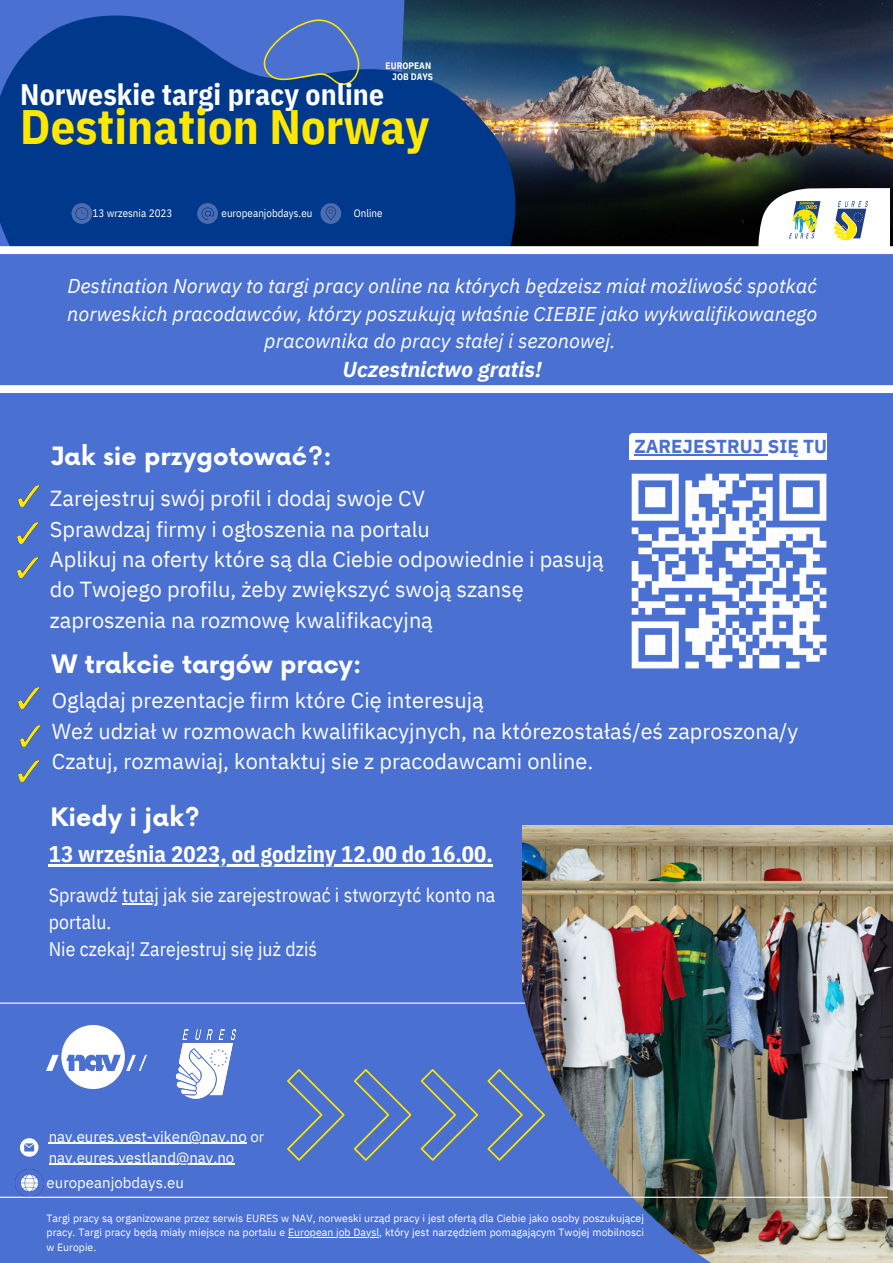
<style>
.page{position:relative;width:893px;height:1263px;background:#4a70d1}
.page>*{position:absolute;margin:0;border:0;box-sizing:border-box;transform-origin:0 0}
.t1{font:700 48.22px "IBM Plex Sans Cond";letter-spacing:.005em;color:#ffe800}
.t2{font:700 29.55px "IBM Plex Sans Cond";letter-spacing:.005em;color:#fff}
.t3{font:700 24.75px "Now";color:#fff}
.t4{font:700 24.6px "Now";color:#fffffe}
.t5{font:700 22.58px "IBM Plex Sans Cond";letter-spacing:.005em;color:#fff}
.t6{font:21.67px/30.3px "IBM Plex Sans";color:#fffffe}
.t7{font:21.67px "IBM Plex Sans";color:#fff}
.t8{font:italic 700 21.45px "IBM Plex Sans";color:#fff}
.t9{font:italic 19.95px/27.6px "IBM Plex Sans";color:#fff;text-align:center}
.t10{font:19.58px "IBM Plex Sans Cond";letter-spacing:.005em;color:#fff}
.t11{font:700 18.75px "IBM Plex Sans";color:#4a70d1}
.t12{font:15px/20.9px "IBM Plex Sans";color:#fffffe}
.t13{font:10.88px "IBM Plex Sans Cond";letter-spacing:.005em;color:#fff}
.t14{font:10.5px/14.6px "IBM Plex Sans";color:#fff;text-align:justify}
.t15{font:700 9.3px "IBM Plex Sans Cond";letter-spacing:.005em;color:#fff}
</style>
<div class="page">
<img style="left:403px;top:0;width:490px;height:246px">
<svg style="left:0;top:16px;width:520px;height:230px;background:#0a3f8d"></svg>
<svg style="left:257px;top:17px;width:104px;height:68px"></svg>
<div style="left:71px;top:203px;width:21px;height:21px;background:#4c6cb1;border-radius:50%"></div>
<svg style="left:75px;top:207px;width:13px;height:13px"></svg>
<div style="left:197px;top:203px;width:21px;height:21px;background:#4c6cb1;border-radius:50%"></div>
<svg style="left:201px;top:207px;width:13px;height:13px"></svg>
<div style="left:320px;top:203px;width:21px;height:21px;background:#4c6cb1;border-radius:50%"></div>
<svg style="left:325px;top:206px;width:11px;height:15px"></svg>
<svg style="left:758px;top:188px;width:135px;height:58px;background:#ced2c7"></svg>
<hr style="left:0;top:1002px;width:893px;height:2px;background:#fff">
<img style="left:287px;top:1069px;width:236px;height:91px">
<svg style="left:20px;top:1138px;width:18px;height:19px"></svg>
<img style="left:15px;top:1169px;width:28px;height:28px">
<img style="left:19px;top:485px;width:20px;height:21px">
<div style="left:0;top:385px;width:893px;height:8px;background:#fff"></div>
<div style="left:0;top:246px;width:893px;height:8px;background:#fff"></div>
<div style="left:629px;top:433px;width:198px;height:27px;background:#fff"></div>
<hr style="left:634px;top:454px;width:133px;height:2px;background:#4a70d1">
<img style="left:47px;top:1025px;width:100px;height:63px">
<img style="left:175px;top:1029px;width:62px;height:70px">
<img style="left:523px;top:826px;width:370px;height:436px">
<img style="left:631px;top:473px;width:196px;height:196px">
<hr style="left:49px;top:1143px;width:198px;height:1px;background:#fffffe">
<hr style="left:49px;top:1164px;width:185px;height:1px;background:#fffffe">
<hr style="left:288px;top:1237px;width:88px;height:1px;background:#fff">
<img style="left:18px;top:523px;width:20px;height:21px">
<img style="left:18px;top:557px;width:20px;height:21px">
<img style="left:19px;top:688px;width:20px;height:21px">
<img style="left:20px;top:726px;width:20px;height:21px">
<img style="left:19px;top:760px;width:20px;height:21px">
<hr style="left:49px;top:864px;width:444px;height:2px;background:#fff">
<svg style="left:122px;top:903px;width:6px;height:2px"></svg>
<hr style="left:128px;top:903px;width:31px;height:2px;background:#fff">
<hr style="left:0;top:1197px;width:887px;height:1px;background:#fff">
<p class="t15" style="left:385px;top:60px;width:47px">EUROPEAN</p>
<p class="t15" style="left:392px;top:70px;width:42px">JOB DAYS</p>
<p class="t2" style="left:20px;top:74px;width:365px">Norweskie targi pracy online</p>
<p class="t1" style="left:20px;top:94px;width:411px">Destination Norway</p>
<p class="t13" style="left:93px;top:205px;width:81px">13 wrzesnia 2023</p>
<p class="t13" style="left:222px;top:205px;width:92px">europeanjobdays.eu</p>
<p class="t13" style="left:354px;top:205px;width:30px">Online</p>
<p class="t9" style="left:67px;top:272px;width:751px">Destination Norway to targi pracy online na których będzeisz miał możliwość spotkać norweskich pracodawców, którzy poszukują właśnie CIEBIE jako wykwalifikowanego pracownika do pracy stałej i sezonowej.</p>
<p class="t8" style="left:342px;top:355px;width:201px">Uczestnictwo gratis!</p>
<p class="t4" style="left:50px;top:443px;width:283px">Jak sie przygotować?:</p>
<p class="t6" style="left:50px;top:483px;width:376px">Zarejestruj swój profil i dodaj swoje CV</p>
<p class="t6" style="left:50px;top:513px;width:381px">Sprawdzaj firmy i ogłoszenia na portalu</p>
<p class="t6" style="left:50px;top:544px;width:555px">Aplikuj na oferty które są dla Ciebie odpowiednie i pasują do Twojego profilu, żeby zwiększyć swoją szansę zaproszenia na rozmowę kwalifikacyjną</p>
<p class="t3" style="left:52px;top:651px;width:311px">W trakcie targów pracy:</p>
<p class="t11" style="left:634px;top:434px;width:194px">ZAREJESTRUJ SIĘ TU</p>
<p class="t7" style="left:52px;top:686px;width:433px">Oglądaj prezentacje firm które Cię interesują</p>
<p class="t7" style="left:52px;top:716px;width:748px">Weź udział w rozmowach kwalifikacyjnych, na którezostałaś/eś zaproszona/y</p>
<p class="t7" style="left:52px;top:747px;width:543px">Czatuj, rozmawiaj, kontaktuj sie z pracodawcami online.</p>
<p class="t3" style="left:50px;top:804px;width:151px">Kiedy i jak?</p>
<p class="t5" style="left:49px;top:839px;width:446px">13 września 2023, od godziny 12.00 do 16.00.</p>
<p class="t10" style="left:49px;top:882px;width:448px">Sprawdź tutaj jak sie zarejestrować i stworzytć konto na</p>
<p class="t10" style="left:49px;top:909px;width:64px">portalu.</p>
<p class="t10" style="left:49px;top:936px;width:270px">Nie czekaj! Zarejestruj się już dziś</p>
<p class="t12" style="left:49px;top:1126px;width:217px">nav.eures.vest-viken@nav.no or nav.eures.vestland@nav.no</p>
<p class="t12" style="left:47px;top:1172px;width:139px">europeanjobdays.eu</p>
<p class="t14" style="left:47px;top:1210px;width:599px">Targi pracy są organizowane przez serwis EURES w NAV, norweski urząd pracy i jest ofertą dla Ciebie jako osoby poszukującej pracy. Targi pracy będą miały miejsce na portalu e European job Daysl, który jest narzędziem pomagającym Twojej mobilnosci w Europie.</p>
</div>
